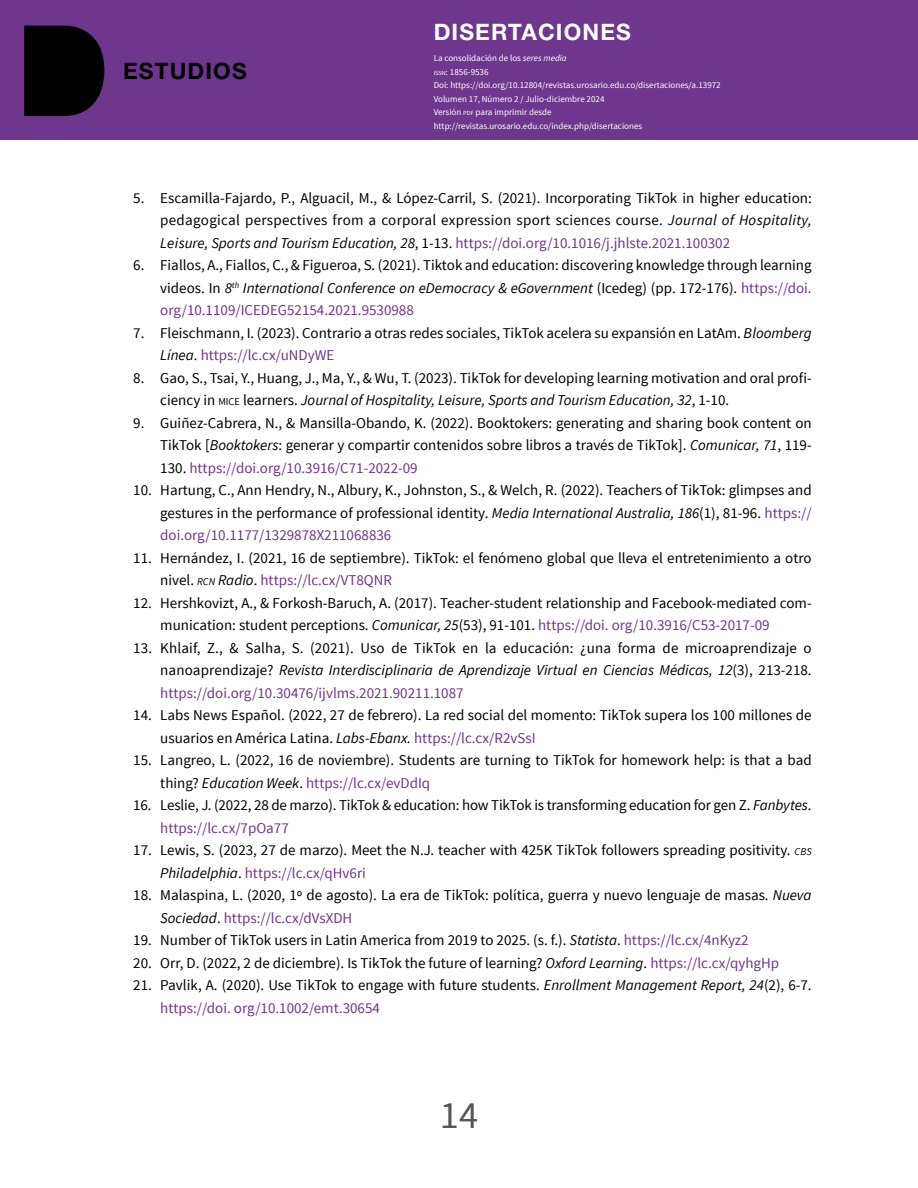
<style>
.page{position:relative;width:918px;height:1188px;background:#fff}
.page>*{position:absolute;margin:0;border:0;box-sizing:border-box;transform-origin:0 0}
.t1{font:38.4px "Source Sans Pro";color:#575756}
.t2{font:700 22.65px "Helvetica Neue LT Std";letter-spacing:.05em;color:#fff}
.t3{font:700 22.65px "Helvetica Neue LT Std";letter-spacing:.05em;color:#000}
.t4{font:15px/22.5px "Source Sans Pro";color:#000}
.t5{font:9px/13.5px "Source Sans Pro";color:#fff}
.s1{font-style:italic}
.s2{font-size:6.3px}
.s3{color:#6e368c}
.s4{font-size:10.5px}
.s5{font-style:italic;font-size:10.5px}
</style>
<div class="page">
<div style="left:0;top:0;width:918px;height:139px;background:#6e368c"></div>
<svg style="left:24px;top:26px;width:80px;height:90px;background:#0a040c"></svg>
<h2 class="t3" style="left:123px;top:57px;width:125px">ESTUDIOS</h2>
<h2 class="t2" style="left:434px;top:18px;width:199px">DISERTACIONES</h2>
<p class="t5" style="left:434px;top:52px;width:289px">La consolidación de los <span class="s1">seres media<br></span><span class="s2">ISSN</span>: 1856-9536<br>Doi: https://doi.org/10.12804/revistas.urosario.edu.co/disertaciones/a.13972<br>Volumen 17, Número 2 / Julio-diciembre 2024<br>Versión <span class="s2">PDF</span> para imprimir desde http://revistas.urosario.edu.co/index.php/disertaciones</p>
<p class="t4" style="left:160px;top:187px;width:653px;text-align:justify;text-indent:-27px">5. Escamilla-Fajardo, P., Alguacil, M., &amp; López-Carril, S. (2021). Incorporating TikTok in higher education: pedagogical perspectives from a corporal expression sport sciences course. <span class="s1">Journal of Hospitality, Leisure, Sports and Tourism Education, 28</span>, 1-13. <span class="s3">https://doi.org/10.1016/j.jhlste.2021.100302</span></p>
<p class="t4" style="left:160px;top:254px;width:653px;text-align:justify;text-indent:-27px">6. Fiallos, A., Fiallos, C., &amp; Figueroa, S. (2021). Tiktok and education: discovering knowledge through learning videos. In <span class="s1">8</span><sup>th</sup> <span class="s1">International Conference on eDemocracy &amp; eGovernment</span> (Icedeg) (pp. 172-176). <span class="s3">https://doi. org/10.1109/ICEDEG52154.2021.9530988</span></p>
<p class="t4" style="left:160px;top:322px;width:653px;text-indent:-27px">7. Fleischmann, I. (2023). Contrario a otras redes sociales, TikTok acelera su expansión en LatAm. <span class="s1">Bloomberg<br>Línea</span>. <span class="s3">https://lc.cx/uNDyWE</span></p>
<p class="t4" style="left:160px;top:367px;width:653px;text-indent:-27px">8. Gao, S., Tsai, Y., Huang, J., Ma, Y., &amp; Wu, T. (2023). TikTok for developing learning motivation and oral profi&shy;ciency in <span class="s4">MICE</span> learners. <span class="s1">Journal of Hospitality, Leisure, Sports and Tourism Education, 32</span>, 1-10.</p>
<p class="t4" style="left:160px;top:412px;width:653px;text-align:justify;text-indent:-27px">9. Guiñez-Cabrera, N., &amp; Mansilla-Obando, K. (2022). Booktokers: generating and sharing book content on TikTok [<span class="s1">Booktokers</span>: generar y compartir contenidos sobre libros a través de TikTok]. <span class="s1">Comunicar, 71</span>, 119- 130. <span class="s3">https://doi.org/10.3916/C71-2022-09</span></p>
<p class="t4" style="left:160px;top:479px;width:653px;text-align:justify;text-indent:-27px">10. Hartung, C., Ann Hendry, N., Albury, K., Johnston, S., &amp; Welch, R. (2022). Teachers of TikTok: glimpses and gestures in the performance of professional identity. <span class="s1">Media International Australia, 186</span>(1), 81-96. <span class="s3">https:// doi.org/10.1177/1329878X211068836</span></p>
<p class="t4" style="left:160px;top:547px;width:653px;text-indent:-27px">11. Hernández, I. (2021, 16 de septiembre). TikTok: el fenómeno global que lleva el entretenimiento a otro nivel. <span class="s5">RCN</span> <span class="s1">Radio</span>. <span class="s3">https://lc.cx/VT8QNR</span></p>
<p class="t4" style="left:160px;top:592px;width:653px;text-indent:-27px">12. Hershkovizt, A., &amp; Forkosh-Baruch, A. (2017). Teacher-student relationship and Facebook-mediated com&shy;munication: student perceptions. <span class="s1">Comunicar, 25</span>(53), 91-101. <span class="s3">https://doi. org/10.3916/C53-2017-09</span></p>
<p class="t4" style="left:160px;top:637px;width:653px;text-align:justify;text-indent:-27px">13. Khlaif, Z., &amp; Salha, S. (2021). Uso de TikTok en la educación: ¿una forma de microaprendizaje o nanoaprendizaje? <span class="s1">Revista Interdisciplinaria de Aprendizaje Virtual en Ciencias Médicas, 12</span>(3), 213-218. <span class="s3">https://doi.org/10.30476/ijvlms.2021.90211.1087</span></p>
<p class="t4" style="left:160px;top:704px;width:653px;text-indent:-27px">14. Labs News Español. (2022, 27 de febrero). La red social del momento: TikTok supera los 100 millones de usuarios en América Latina. <span class="s1">Labs-Ebanx.</span> <span class="s3">https://lc.cx/R2vSsI</span></p>
<p class="t4" style="left:160px;top:749px;width:653px;text-indent:-27px">15. Langreo, L. (2022, 16 de noviembre). Students are turning to TikTok for homework help: is that a bad thing? <span class="s1">Education Week</span>. <span class="s3">https://lc.cx/evDdIq</span></p>
<p class="t4" style="left:160px;top:794px;width:653px;text-indent:-27px">16. Leslie, J. (2022, 28 de marzo). TikTok &amp; education: how TikTok is transforming education for gen Z. <span class="s1">Fanbytes</span>. <span class="s3">https://lc.cx/7pOa77</span></p>
<p class="t4" style="left:160px;top:839px;width:653px;text-indent:-27px">17. Lewis, S. (2023, 27 de marzo). Meet the N.J. teacher with 425K TikTok followers spreading positivity. <span class="s5">CBS<br></span><span class="s1">Philadelphia</span>. <span class="s3">https://lc.cx/qHv6ri</span></p>
<p class="t4" style="left:160px;top:884px;width:653px;text-indent:-27px">18. Malaspina, L. (2020, 1º de agosto). La era de TikTok: política, guerra y nuevo lenguaje de masas. <span class="s1">Nueva<br>Sociedad</span>. <span class="s3">https://lc.cx/dVsXDH</span></p>
<p class="t4" style="left:133px;top:929px;width:617px">19. Number of TikTok users in Latin America from 2019 to 2025. (s. f.). <span class="s1">Statista</span>. <span class="s3">https://lc.cx/4nKyz2</span></p>
<p class="t4" style="left:133px;top:952px;width:647px">20. Orr, D. (2022, 2 de diciembre). Is TikTok the future of learning? <span class="s1">Oxford Learning</span>. <span class="s3">https://lc.cx/qyhgHp</span></p>
<p class="t4" style="left:160px;top:974px;width:653px;text-indent:-27px">21. Pavlik, A. (2020). Use TikTok to engage with future students. <span class="s1">Enrollment Management Report, 24</span>(2), 6-7. <span class="s3">https://doi. org/10.1002/emt.30654</span></p>
<h1 class="t1" style="left:440px;top:1092px;width:40px">14</h1>
</div>
